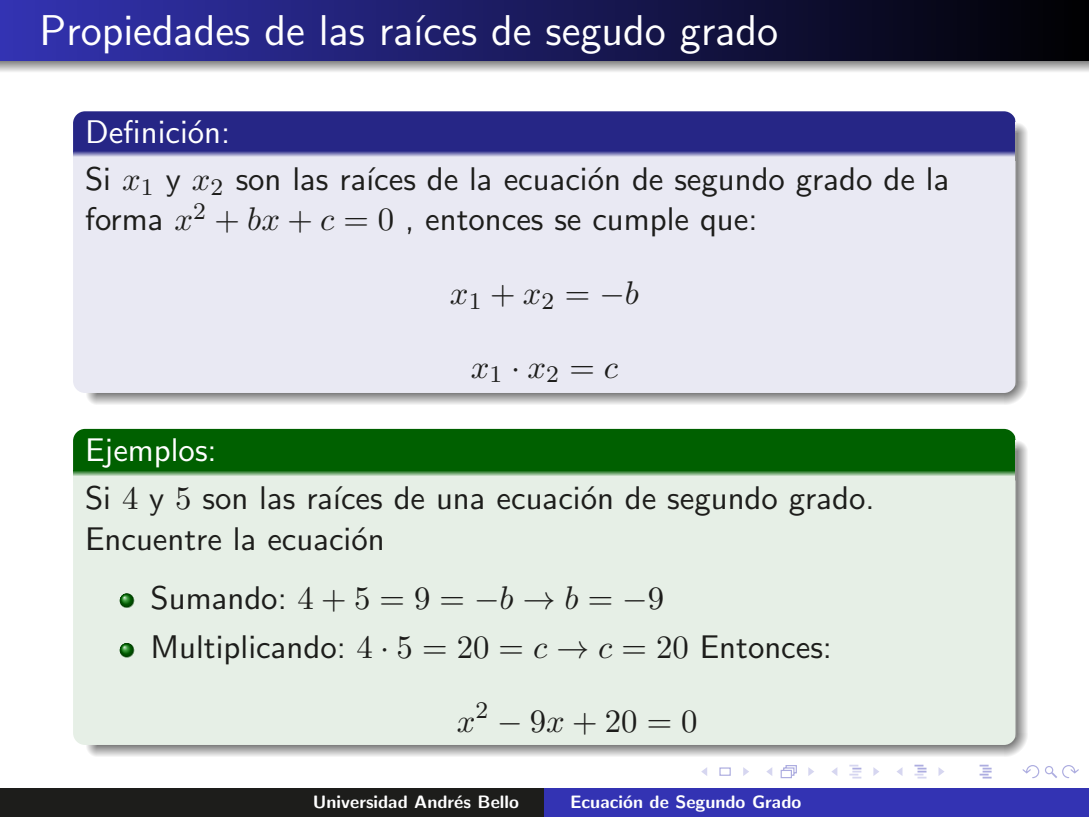
<style>
.page{position:relative;width:1089px;height:817px;background:#fff}
.page>*{position:absolute;margin:0;border:0;box-sizing:border-box;transform-origin:0 0}
.t1{font:42.9px "CMSS12";color:#fff}
.t2{font:32.7px/46.5px "CMSS10";color:#1d1d1b}
.t3{font:32.7px "CMMI10";color:#1d1d1b}
.t4{font:32.7px "CMR10";color:#1d1d1b}
.t5{font:18px "CMSSBX10";color:#fff}
.s1{color:#fff}
.s2{font-family:"CMMI10"}
.s3{font-family:"CMR10"}
.s4{font-family:"CMSY10"}
</style>
<div class="page">
<div style="left:719px;top:767px;width:11px;height:8px;border:1px solid #adade0"></div>
<svg style="left:701px;top:767px;width:6px;height:9px"></svg>
<svg style="left:743px;top:767px;width:6px;height:9px"></svg>
<svg style="left:766px;top:765px;width:48px;height:13px"></svg>
<svg style="left:831px;top:764px;width:48px;height:14px"></svg>
<svg style="left:897px;top:764px;width:47px;height:14px"></svg>
<svg style="left:979px;top:764px;width:12px;height:14px"></svg>
<svg style="left:1022px;top:765px;width:57px;height:14px"></svg>
<div style="left:0;top:0;width:1089px;height:61px;background:linear-gradient(to right,#3333b3,#000001)"></div>
<svg style="left:0;top:60px;width:1089px;height:12px"></svg>
<div style="left:73px;top:111px;width:942px;height:39px;background:#262686"></div>
<svg style="left:73px;top:150px;width:942px;height:11px"></svg>
<svg style="left:87px;top:393px;width:10px;height:12px"></svg>
<svg style="left:1003px;top:381px;width:24px;height:24px"></svg>
<svg style="left:97px;top:393px;width:906px;height:11px"></svg>
<svg style="left:1016px;top:123px;width:11px;height:11px"></svg>
<svg style="left:1016px;top:134px;width:11px;height:247px"></svg>
<div style="left:73px;top:161px;width:942px;height:232px;background:#e9e9f3"></div>
<hr style="left:1015px;top:131px;width:1px;height:254px;background:#9d9d9c">
<div style="left:73px;top:429px;width:942px;height:41px;background:#006000"></div>
<svg style="left:73px;top:470px;width:942px;height:10px"></svg>
<svg style="left:85px;top:744px;width:12px;height:12px"></svg>
<svg style="left:1003px;top:732px;width:24px;height:24px"></svg>
<svg style="left:97px;top:744px;width:906px;height:12px"></svg>
<svg style="left:1016px;top:441px;width:11px;height:10px"></svg>
<svg style="left:1016px;top:451px;width:11px;height:281px"></svg>
<div style="left:73px;top:480px;width:942px;height:264px;background:#e6efe6"></div>
<hr style="left:1015px;top:448px;width:1px;height:289px;background:#9d9d9c">
<svg style="left:119px;top:592px;width:15px;height:15px"></svg>
<svg style="left:119px;top:642px;width:15px;height:15px"></svg>
<div style="left:0;top:787px;width:544px;height:29px;background:#1d1d1b"></div>
<div style="left:544px;top:787px;width:545px;height:29px;background:#3333b3"></div>
<h1 class="t1" style="left:40px;top:12px;width:740px">Propiedades de las ra´ıces de segudo grado</h1>
<p class="t2" style="left:85px;top:111px;width:865px"><span class="s1">Definici´on:<br></span>Si <span class="s2">x</span><sub>1</sub> y <span class="s2">x</span><sub>2</sub> son las ra´ıces de la ecuaci´on de segundo grado de la</p>
<p class="t2" style="left:85px;top:199px;width:674px">forma <span class="s2">x</span><sup>2</sup> <span class="s3">+</span> <span class="s2">bx</span> <span class="s3">+</span> <span class="s2">c</span> <span class="s3">= 0</span> , entonces se cumple que:</p>
<p class="t3" style="left:450px;top:279px;width:190px">x<sub>1</sub> <span class="s3">+</span>x<sub>2</sub> <span class="s3">=</span><span class="s4">−</span>b</p>
<p class="t3" style="left:471px;top:353px;width:149px">x<sub>1</sub> <span class="s4">·</span>x<sub>2</sub> <span class="s3">=</span>c</p>
<p class="t2" style="left:85px;top:428px;width:791px;line-height:48.6px"><span class="s1">Ejemplos:<br></span>Si <span class="s3">4</span> y <span class="s3">5</span> son las ra´ıces de una ecuaci´on de segundo grado.</p>
<p class="t2" style="left:150px;top:512px;width:515px;line-height:58.5px;text-indent:-65px">Encuentre la ecuaci´on<br>Sumando: <span class="s3">4+5=9=</span><span class="s4">−</span><span class="s2">b</span><span class="s4">→</span><span class="s2">b</span><span class="s3">=</span><span class="s4">−</span><span class="s3">9</span></p>
<p class="t2" style="left:150px;top:626px;width:683px">Multiplicando: <span class="s3">4</span> <span class="s4">·</span> <span class="s3">5 = 20 =</span> <span class="s2">c</span> <span class="s4">→</span> <span class="s2">c</span> <span class="s3">= 20</span> Entonces:</p>
<p class="t4" style="left:457px;top:707px;width:242px"><span class="s2">x</span><sup>2</sup> <span class="s4">−</span>9<span class="s2">x</span>+20=0</p>
<p class="t5" style="left:313px;top:793px;width:207px">Universidad Andr´es Bello</p>
<p class="t5" style="left:570px;top:793px;width:233px">Ecuaci´on de Segundo Grado</p>
</div>
